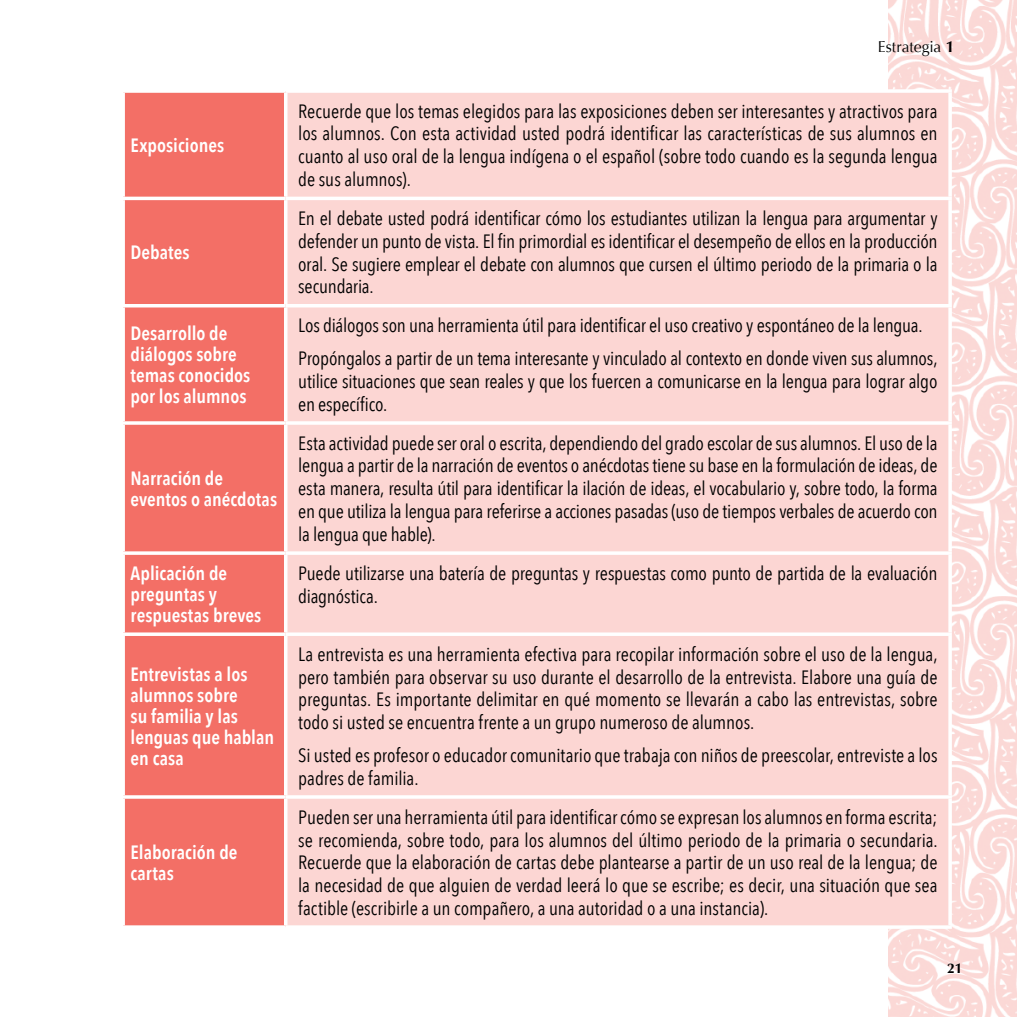
<style>
.page{position:relative;width:1017px;height:1017px;background:#fff}
.page>*{position:absolute;margin:0;border:0;box-sizing:border-box;transform-origin:0 0}
.t1{font:19.25px/22.8px "Avenir Next Condensed";letter-spacing:-.005em;color:#000;text-align:justify}
.t2{font:600 19.25px/21px "Avenir Next Condensed";color:#fff}
.t3{font:15.75px "Optima";color:#000}
.t4{font:700 14px "Optima";color:#000}
.s1{font-weight:700}
</style>
<div class="page">
<img style="left:889px;top:0;width:128px;height:1017px">
<div style="left:125px;top:93px;width:159px;height:832px;background:#f36f66"></div>
<div style="left:287px;top:93px;width:661px;height:832px;background:#fcd6d3"></div>
<hr style="left:286px;top:89px;width:666px;height:4px;background:#fff">
<hr style="left:286px;top:197px;width:666px;height:3px;background:#fff">
<hr style="left:286px;top:304px;width:666px;height:3px;background:#fff">
<hr style="left:286px;top:421px;width:666px;height:4px;background:#fef8f8">
<hr style="left:286px;top:551px;width:666px;height:4px;background:#fff">
<svg style="left:286px;top:632px;width:666px;height:4px"></svg>
<hr style="left:286px;top:795px;width:666px;height:4px;background:#fff">
<svg style="left:286px;top:925px;width:666px;height:4px"></svg>
<svg style="left:948px;top:93px;width:4px;height:104px"></svg>
<svg style="left:948px;top:200px;width:4px;height:104px"></svg>
<svg style="left:948px;top:307px;width:4px;height:114px"></svg>
<svg style="left:948px;top:425px;width:4px;height:126px"></svg>
<svg style="left:948px;top:555px;width:4px;height:77px"></svg>
<svg style="left:948px;top:636px;width:4px;height:159px"></svg>
<svg style="left:948px;top:799px;width:4px;height:126px"></svg>
<svg style="left:123px;top:91px;width:163px;height:2px"></svg>
<hr style="left:121px;top:197px;width:165px;height:3px;background:#fff">
<hr style="left:121px;top:304px;width:165px;height:3px;background:#fff">
<svg style="left:123px;top:421px;width:163px;height:4px"></svg>
<svg style="left:123px;top:551px;width:163px;height:4px"></svg>
<svg style="left:123px;top:632px;width:163px;height:4px"></svg>
<svg style="left:123px;top:795px;width:163px;height:4px"></svg>
<svg style="left:123px;top:925px;width:163px;height:2px"></svg>
<p class="t2" style="left:131px;top:134px;width:95px">Exposiciones</p>
<p class="t2" style="left:131px;top:241px;width:60px">Debates</p>
<p class="t3" style="left:878px;top:38px;width:78px">Estrategia <span class="s1">1</span></p>
<p class="t1" style="left:298px;top:99px;width:641px">Recuerde que los temas elegidos para las exposiciones deben ser interesantes y atractivos para los alumnos. Con esta actividad usted podrá identificar las características de sus alumnos en cuanto al uso oral de la lengua indígena o el español (sobre todo cuando es la segunda lengua de sus alumnos).</p>
<p class="t1" style="left:298px;top:206px;width:641px">En el debate usted podrá identificar cómo los estudiantes utilizan la lengua para argumentar y defender un punto de vista. El fin primordial es identificar el desempeño de ellos en la producción oral. Se sugiere emplear el debate con alumnos que cursen el último periodo de la primaria o la secundaria.</p>
<p class="t2" style="left:131px;top:322px;width:121px">Desarrollo de diálogos sobre temas conocidos por los alumnos</p>
<p class="t1" style="left:298px;top:308px;width:641px;line-height:32.7px">Los diálogos son una herramienta útil para identificar el uso creativo y espontáneo de la lengua.<br>Propóngalos a partir de un tema interesante y vinculado al contexto en donde viven sus alumnos,</p>
<p class="t1" style="left:298px;top:369px;width:641px">utilice situaciones que sean reales y que los fuercen a comunicarse en la lengua para lograr algo en específico.</p>
<p class="t2" style="left:131px;top:467px;width:148px">Narración de eventos o anécdotas</p>
<p class="t1" style="left:298px;top:431px;width:641px">Esta actividad puede ser oral o escrita, dependiendo del grado escolar de sus alumnos. El uso de la lengua a partir de la narración de eventos o anécdotas tiene su base en la formulación de ideas, de esta manera, resulta útil para identificar la ilación de ideas, el vocabulario y, sobre todo, la forma en que utiliza la lengua para referirse a acciones pasadas (uso de tiempos verbales de acuerdo con la lengua que hable).</p>
<p class="t2" style="left:131px;top:562px;width:132px">Aplicación de preguntas y respuestas breves</p>
<p class="t1" style="left:298px;top:561px;width:641px">Puede utilizarse una batería de preguntas y respuestas como punto de partida de la evaluación diagnóstica.</p>
<p class="t2" style="left:131px;top:663px;width:145px">Entrevistas a los alumnos sobre<br>su familia y las lenguas que hablan en casa</p>
<p class="t1" style="left:298px;top:642px;width:641px">La entrevista es una herramienta efectiva para recopilar información sobre el uso de la lengua, pero también para observar su uso durante el desarrollo de la entrevista. Elabore una guía de preguntas. Es importante delimitar en qué momento se llevarán a cabo las entrevistas, sobre todo si usted se encuentra frente a un grupo numeroso de alumnos.</p>
<p class="t1" style="left:298px;top:743px;width:641px">Si usted es profesor o educador comunitario que trabaja con niños de preescolar, entreviste a los padres de familia.</p>
<p class="t2" style="left:131px;top:841px;width:108px">Elaboración de cartas</p>
<p class="t1" style="left:298px;top:805px;width:641px">Pueden ser una herramienta útil para identificar cómo se expresan los alumnos en forma escrita; se recomienda, sobre todo, para los alumnos del último periodo de la primaria o secundaria.<br>Recuerde que la elaboración de cartas debe plantearse a partir de un uso real de la lengua; de la necesidad de que alguien de verdad leerá lo que se escribe; es decir, una situación que sea factible (escribirle a un compañero, a una autoridad o a una instancia).</p>
<p class="t4" style="left:947px;top:960px;width:17px">21</p>
</div>
